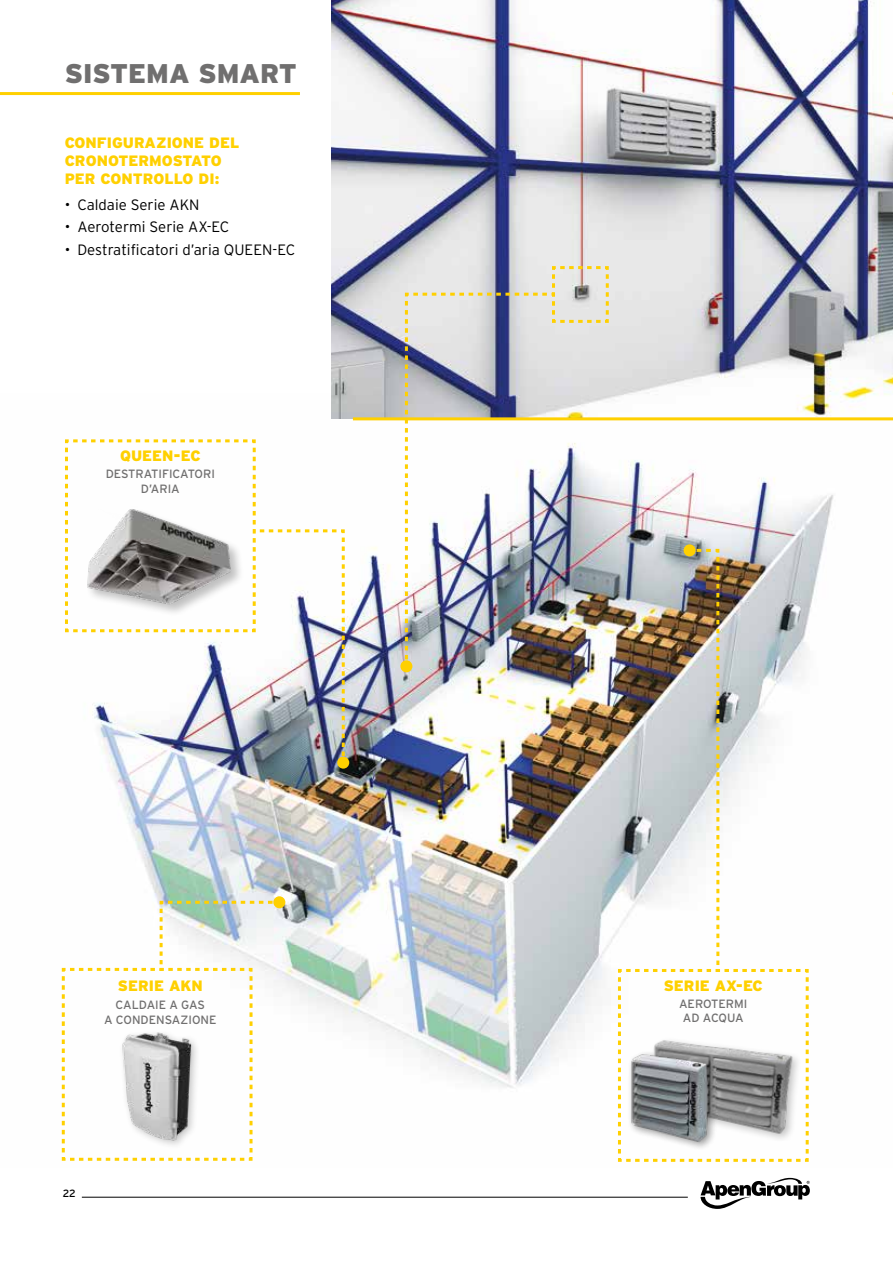
<style>
.page{position:relative;width:893px;height:1263px;background:#fff}
.page>*{position:absolute;margin:0;border:0;box-sizing:border-box;transform-origin:0 0}
.t1{font:900 27px "Interstate";color:#706f6f}
.t2{font:900 15px/18px "Interstate";color:#ffd000}
.t3{font:300 15px "Interstate";color:#000}
.t4{font:12px/14.4px "Interstate";color:#706f6f;text-align:center}
.t5{font:10.5px "Interstate";color:#000}
</style>
<div class="page">
<hr style="left:82px;top:1197px;width:606px;height:1px;background:#000">
<svg style="left:701px;top:1178px;width:109px;height:31px"></svg>
<img style="left:110px;top:393px;width:783px;height:695px">
<img style="left:332px;top:0;width:561px;height:418px">
<hr style="left:353px;top:417px;width:540px;height:3px;background:#ffd000">
<svg style="left:337px;top:757px;width:12px;height:12px"></svg>
<svg style="left:273px;top:896px;width:12px;height:12px"></svg>
<svg style="left:684px;top:544px;width:12px;height:12px"></svg>
<img style="left:403px;top:291px;width:154px;height:378px">
<div style="left:400px;top:660px;width:12px;height:12px;background:#ffd000;border-radius:50%"></div>
<svg style="left:616px;top:547px;width:194px;height:615px"></svg>
<svg style="left:65px;top:438px;width:281px;height:328px"></svg>
<img style="left:405px;top:265px;width:205px;height:397px">
<svg style="left:61px;top:899px;width:221px;height:262px"></svg>
<hr style="left:0;top:92px;width:300px;height:3px;background:#ffd000">
<h1 class="t1" style="left:65px;top:58px;width:234px">SISTEMA SMART</h1>
<p class="t2" style="left:65px;top:133px;width:176px">CONFIGURAZIONE DEL<br>CRONOTERMOSTATO<br>PER CONTROLLO DI:</p>
<p class="t3" style="left:65px;top:196px;width:136px">• Caldaie Serie AKN</p>
<p class="t3" style="left:65px;top:219px;width:166px">• Aerotermi Serie AX-EC</p>
<p class="t3" style="left:65px;top:241px;width:232px">• Destratificatori d’aria QUEEN-EC</p>
<p class="t2" style="left:120px;top:447px;width:82px">QUEEN-EC</p>
<p class="t4" style="left:106px;top:467px;width:111px">DESTRATIFICATORI<br>D’ARIA</p>
<p class="t2" style="left:118px;top:976px;width:86px">SERIE AKN</p>
<p class="t4" style="left:104px;top:997px;width:114px">CALDAIE A GAS<br>A CONDENSAZIONE</p>
<p class="t5" style="left:63px;top:1187px;width:15px">22</p>
<p class="t2" style="left:664px;top:976px;width:101px">SERIE AX-EC</p>
<p class="t4" style="left:679px;top:996px;width:70px">AEROTERMI<br>AD ACQUA</p>
</div>
